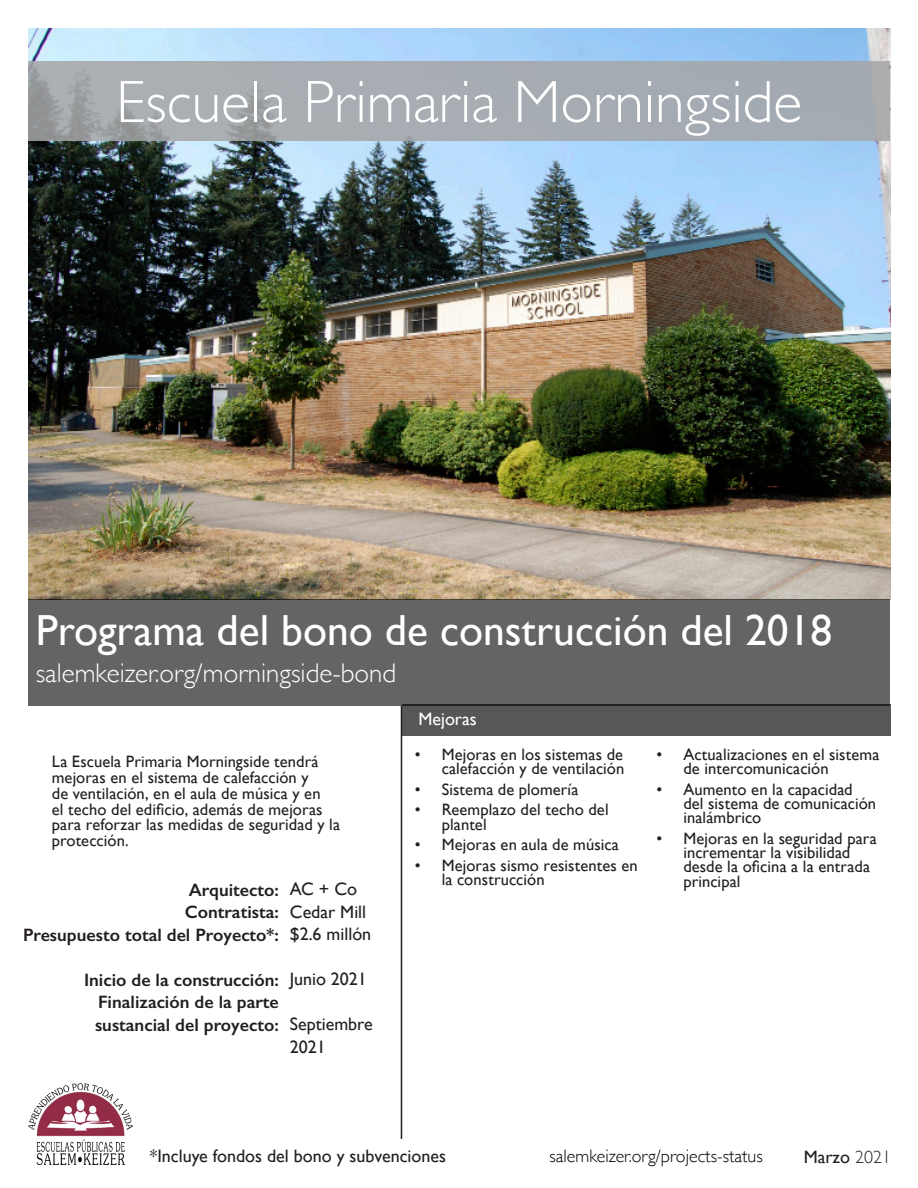
<style>
.page{position:relative;width:918px;height:1188px;background:#fff}
.page>*{position:absolute;margin:0;border:0;box-sizing:border-box;transform-origin:0 0}
.t1{font:300 60px "Gill Sans";color:#fff}
.t2{font:43.5px "Gill Sans";color:#fff}
.t3{font:300 27px "Gill Sans";color:#fff}
.t4{font:600 18px/22.5px "Gill Sans";color:#231f20}
.t5{font:18px/22.5px "Gill Sans";color:#231f20}
.t6{font:300 18px "Gill Sans";color:#000}
.t7{font:18px "Gill Sans";color:#fff}
.P_Body_1a_-_Roman_9{font:16.5px/14.2px "Gill Sans";letter-spacing:.005em;color:#231f20}
.s1{font-weight:300}
</style>
<div class="page">
<img style="left:29px;top:29px;width:861px;height:570px">
<div style="left:29px;top:599px;width:861px;height:107px;background:#646464"></div>
<div style="left:402px;top:705px;width:489px;height:31px;background:#575757"></div>
<hr style="left:401px;top:706px;width:1px;height:433px;background:#231f20">
<img style="left:28px;top:1083px;width:104px;height:81px">
<svg style="left:29px;top:62px;width:861px;height:79px;background:#a5aab0"></svg>
<p class="t1" style="left:116px;top:55px;width:688px">Escuela Primaria Morningside</p>
<p class="t2" style="left:36px;top:605px;width:798px">Programa del bono de construcción del 2018</p>
<p class="t3" style="left:36px;top:652px;width:362px">salemkeizer.org/morningside-bond</p>
<p class="t7" style="left:418px;top:709px;width:60px">Mejoras</p>
<p class="P_Body_1a_-_Roman_9" style="left:52px;top:754px;width:290px;line-height:15.8px">La Escuela Primaria Morningside tendrá mejoras en el sistema de calefacción y<br>de ventilación, en el aula de música y en<br>el techo del edificio, además de mejoras para reforzar las medidas de seguridad y la protección.</p>
<p class="P_Body_1a_-_Roman_9" style="left:415px;top:747px;width:211px;text-align:right">• Mejoras en los sistemas de calefacción y de ventilación</p>
<p class="P_Body_1a_-_Roman_9" style="left:415px;top:782px;width:165px">• Sistema de plomería</p>
<p class="P_Body_1a_-_Roman_9" style="left:442px;top:802px;width:168px;text-indent:-27px">• Reemplazo del techo del plantel</p>
<p class="P_Body_1a_-_Roman_9" style="left:415px;top:837px;width:206px">• Mejoras en aula de música</p>
<p class="P_Body_1a_-_Roman_9" style="left:442px;top:858px;width:198px;text-indent:-27px">• Mejoras sismo resistentes en la construcción</p>
<p class="t5" style="left:290px;top:878px;width:69px">AC + Co</p>
<p class="t5" style="left:290px;top:900px;width:78px">Cedar Mill</p>
<p class="t5" style="left:290px;top:923px;width:83px">$2.6 millón</p>
<p class="t5" style="left:290px;top:968px;width:79px">Junio 2021</p>
<p class="t5" style="left:290px;top:1013px;width:84px">Septiembre<br>2021</p>
<p class="t4" style="left:189px;top:878px;width:91px">Arquitecto:</p>
<p class="t4" style="left:185px;top:901px;width:96px">Contratista:</p>
<p class="t4" style="left:23px;top:923px;width:257px">Presupuesto total del Proyecto*:</p>
<p class="t4" style="left:84px;top:968px;width:196px">Inicio de la construcción:</p>
<p class="t4" style="left:95px;top:991px;width:185px">Finalización de la parte sustancial del proyecto:</p>
<p class="P_Body_1a_-_Roman_9" style="left:683px;top:747px;width:198px;text-indent:-27px">• Actualizaciones en el sistema de intercomunicación</p>
<p class="P_Body_1a_-_Roman_9" style="left:683px;top:782px;width:194px;text-indent:-27px">• Aumento en la capacidad del sistema de comunicación inalámbrico</p>
<p class="P_Body_1a_-_Roman_9" style="left:683px;top:831px;width:195px;text-indent:-27px">• Mejoras en la seguridad para incrementar la visibilidad desde la oficina a la entrada principal</p>
<p class="t5" style="left:150px;top:1144px;width:298px">*Incluye fondos del bono y subvenciones</p>
<p class="t6" style="left:549px;top:1142px;width:215px">salemkeizer.org/projects-status</p>
<p class="t5" style="left:804px;top:1146px;width:89px">Marzo <span class="s1">2021</span></p>
</div>
